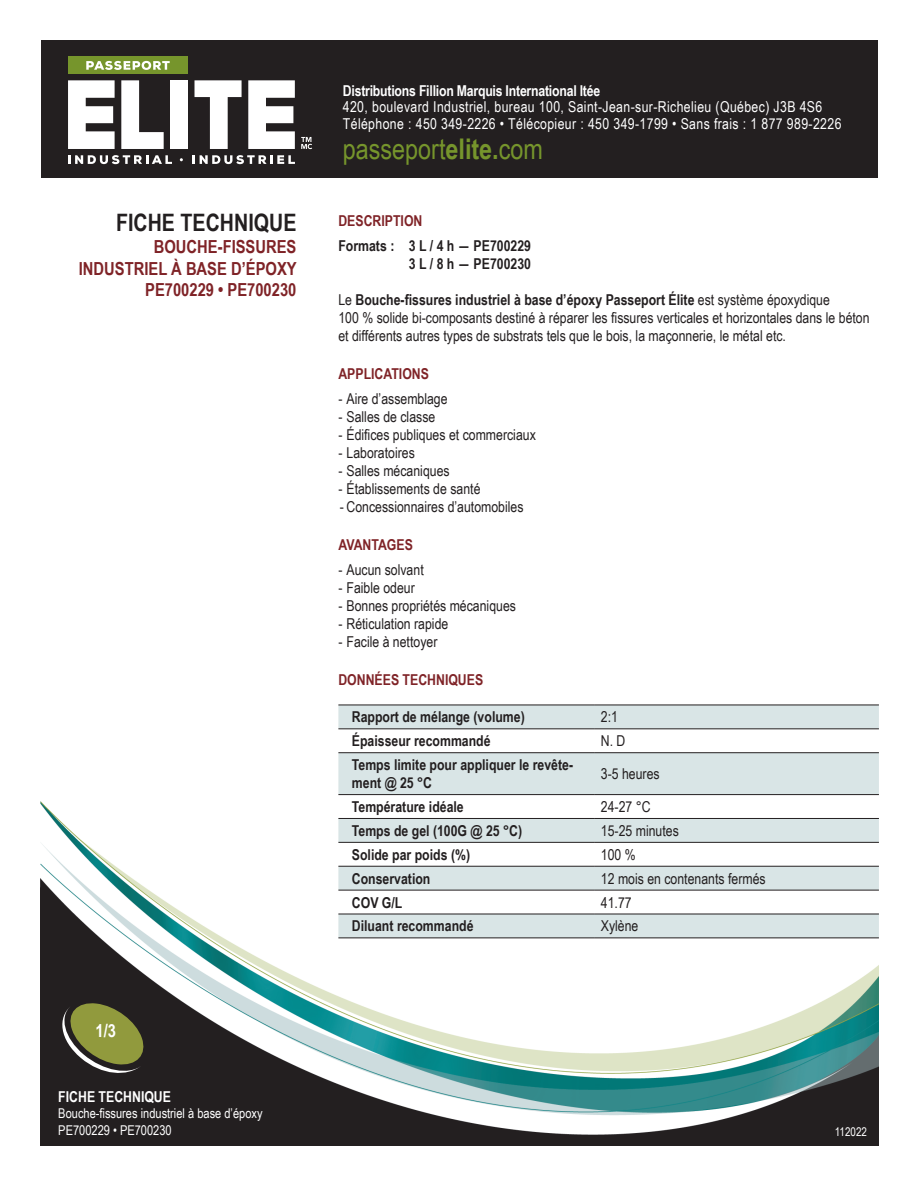
<style>
.page{position:relative;width:918px;height:1188px;background:#fff}
.page>*{position:absolute;margin:0;border:0;box-sizing:border-box;transform-origin:0 0}
.t1{font:28.5px "Arial Narrow";color:#76952c}
.t2{font:700 24px "Arial Narrow";color:#231f20}
.t3{font:700 18px/21.6px "Arial Narrow";color:#7f2327;text-align:right}
.t4{font:700 18px "Arial Narrow";color:#fff}
.t5{font:15px/18px "Arial Narrow";color:#231f20}
.t6{font:700 15px/18px "Arial Narrow";color:#231f20;text-align:right}
.t7{font:15px/17.1px "Arial Narrow";letter-spacing:.025em;color:#fff}
.t8{font:700 15px "Arial Narrow";letter-spacing:-.015em;color:#fff}
.t9{font:700 15px "Arial Narrow";color:#7f2327}
.t10{font:13.5px/16.2px "Arial Narrow";color:#fff}
.t11{font:12px "Arial Narrow";color:#fff}
.s1{font-weight:700}
</style>
<div class="page">
<img style="left:40px;top:801px;width:838px;height:345px">
<svg style="left:57px;top:1001px;width:91px;height:76px;background:#606238"></svg>
<div style="left:41px;top:41px;width:837px;height:137px;background:#231f20"></div>
<svg style="left:301px;top:137px;width:11px;height:12px"></svg>
<div style="left:68px;top:57px;width:120px;height:17px;background:#76952c"></div>
<svg style="left:86px;top:61px;width:84px;height:9px"></svg>
<svg style="left:68px;top:80px;width:47px;height:69px;background:#d9d8d9"></svg>
<div style="left:170px;top:80px;width:18px;height:69px;background:#fff"></div>
<svg style="left:195px;top:80px;width:47px;height:69px"></svg>
<svg style="left:121px;top:80px;width:43px;height:69px"></svg>
<svg style="left:248px;top:80px;width:47px;height:69px;background:#d9d8d9"></svg>
<svg style="left:68px;top:155px;width:104px;height:9px"></svg>
<svg style="left:193px;top:155px;width:102px;height:9px"></svg>
<div style="left:338px;top:706px;width:541px;height:232px;background:#d9e5e6"></div>
<svg style="left:338px;top:729px;width:541px;height:185px;fill:#d9e5e6"></svg>
<hr style="left:338px;top:705px;width:257px;height:1px;background:#231f20">
<hr style="left:595px;top:705px;width:284px;height:1px;background:#231f20">
<hr style="left:338px;top:728px;width:257px;height:1px;background:#231f20">
<hr style="left:595px;top:728px;width:284px;height:1px;background:#231f20">
<hr style="left:338px;top:752px;width:257px;height:1px;background:#231f20">
<hr style="left:595px;top:752px;width:284px;height:1px;background:#231f20">
<hr style="left:338px;top:794px;width:257px;height:1px;background:#231f20">
<hr style="left:595px;top:794px;width:284px;height:1px;background:#231f20">
<hr style="left:338px;top:818px;width:257px;height:1px;background:#231f20">
<hr style="left:595px;top:818px;width:284px;height:1px;background:#231f20">
<hr style="left:338px;top:842px;width:257px;height:1px;background:#231f20">
<hr style="left:595px;top:842px;width:284px;height:1px;background:#231f20">
<hr style="left:338px;top:866px;width:257px;height:1px;background:#231f20">
<hr style="left:595px;top:866px;width:284px;height:1px;background:#231f20">
<hr style="left:338px;top:890px;width:257px;height:1px;background:#231f20">
<hr style="left:595px;top:890px;width:284px;height:1px;background:#231f20">
<hr style="left:338px;top:914px;width:257px;height:1px;background:#231f20">
<hr style="left:595px;top:914px;width:284px;height:1px;background:#231f20">
<hr style="left:338px;top:938px;width:257px;height:1px;background:#231f20">
<hr style="left:595px;top:938px;width:284px;height:1px;background:#231f20">
<h2 class="t2" style="left:116px;top:205px;width:182px">FICHE TECHNIQUE</h2>
<p class="t3" style="left:79px;top:235px;width:219px">BOUCHE-FISSURES<br>INDUSTRIEL À BASE D’ÉPOXY<br>PE700229 • PE700230</p>
<p class="t4" style="left:95px;top:1017px;width:22px">1/3</p>
<p class="t8" style="left:58px;top:1086px;width:114px">FICHE TECHNIQUE</p>
<p class="t10" style="left:58px;top:1105px;width:206px">Bouche-fissures industriel à base d’époxy<br>PE700229 • PE700230</p>
<p class="t8" style="left:343px;top:79px;width:259px">Distributions Fillion Marquis International ltée</p>
<p class="t7" style="left:343px;top:98px;width:500px">420, boulevard Industriel, bureau 100, Saint-Jean-sur-Richelieu (Québec) J3B 4S6<br>Téléphone : 450 349-2226 • Télécopieur : 450 349-1799 • Sans frais : 1 877 989-2226</p>
<h1 class="t1" style="left:343px;top:128px;width:202px">passeport<span class="s1">elite.</span>com</h1>
<p class="t9" style="left:338px;top:209px;width:86px">DESCRIPTION</p>
<p class="t6" style="left:338px;top:236px;width:194px">Formats : 3 L / 4 h ― PE700229<br>3 L / 8 h ― PE700230</p>
<p class="t5" style="left:338px;top:290px;width:533px">Le <span class="s1">Bouche-fissures industriel à base d’époxy Passeport Élite</span> est système époxydique<br>100 % solide bi-composants destiné à réparer les fissures verticales et horizontales dans le béton et différents autres types de substrats tels que le bois, la maçonnerie, le métal etc.</p>
<p class="t9" style="left:338px;top:362px;width:92px">APPLICATIONS</p>
<p class="t5" style="left:338px;top:389px;width:111px">- Aire d’assemblage</p>
<p class="t5" style="left:338px;top:407px;width:98px">- Salles de classe</p>
<p class="t5" style="left:338px;top:425px;width:199px">- Édifices publiques et commerciaux</p>
<p class="t5" style="left:338px;top:443px;width:78px">- Laboratoires</p>
<p class="t5" style="left:338px;top:461px;width:113px">- Salles mécaniques</p>
<p class="t5" style="left:338px;top:479px;width:144px">- Établissements de santé</p>
<p class="t5" style="left:340px;top:497px;width:185px">- Concessionnaires d’automobiles</p>
<p class="t9" style="left:338px;top:533px;width:76px">AVANTAGES</p>
<p class="t5" style="left:338px;top:560px;width:87px">- Aucun solvant</p>
<p class="t5" style="left:338px;top:578px;width:78px">- Faible odeur</p>
<p class="t5" style="left:338px;top:596px;width:179px">- Bonnes propriétés mécaniques</p>
<p class="t5" style="left:338px;top:614px;width:111px">- Réticulation rapide</p>
<p class="t5" style="left:338px;top:632px;width:101px">- Facile à nettoyer</p>
<p class="t9" style="left:338px;top:668px;width:146px">DONNÉES TECHNIQUES</p>
<p class="t6" style="left:352px;top:707px;width:174px">Rapport de mélange (volume)</p>
<p class="t5" style="left:601px;top:708px;width:19px">2:1</p>
<p class="t6" style="left:352px;top:731px;width:140px">Épaisseur recommandé</p>
<p class="t5" style="left:601px;top:731px;width:26px">N. D</p>
<p class="t6" style="left:352px;top:755px;width:223px;text-align:left">Temps limite pour appliquer le revête&shy;ment @ 25 °C</p>
<p class="t5" style="left:601px;top:764px;width:60px">3-5 heures</p>
<p class="t6" style="left:352px;top:797px;width:113px">Température idéale</p>
<p class="t5" style="left:601px;top:797px;width:51px">24-27 °C</p>
<p class="t6" style="left:352px;top:821px;width:172px">Temps de gel (100G @ 25 °C)</p>
<p class="t5" style="left:601px;top:821px;width:79px">15-25 minutes</p>
<p class="t6" style="left:352px;top:845px;width:120px">Solide par poids (%)</p>
<p class="t5" style="left:601px;top:845px;width:36px">100 %</p>
<p class="t6" style="left:352px;top:869px;width:80px">Conservation</p>
<p class="t5" style="left:601px;top:869px;width:166px">12 mois en contenants fermés</p>
<p class="t6" style="left:352px;top:893px;width:52px">COV G/L</p>
<p class="t5" style="left:601px;top:893px;width:32px">41.77</p>
<p class="t6" style="left:352px;top:916px;width:123px">Diluant recommandé</p>
<p class="t5" style="left:601px;top:917px;width:39px">Xylène</p>
<p class="t11" style="left:835px;top:1123px;width:34px">112022</p>
</div>
